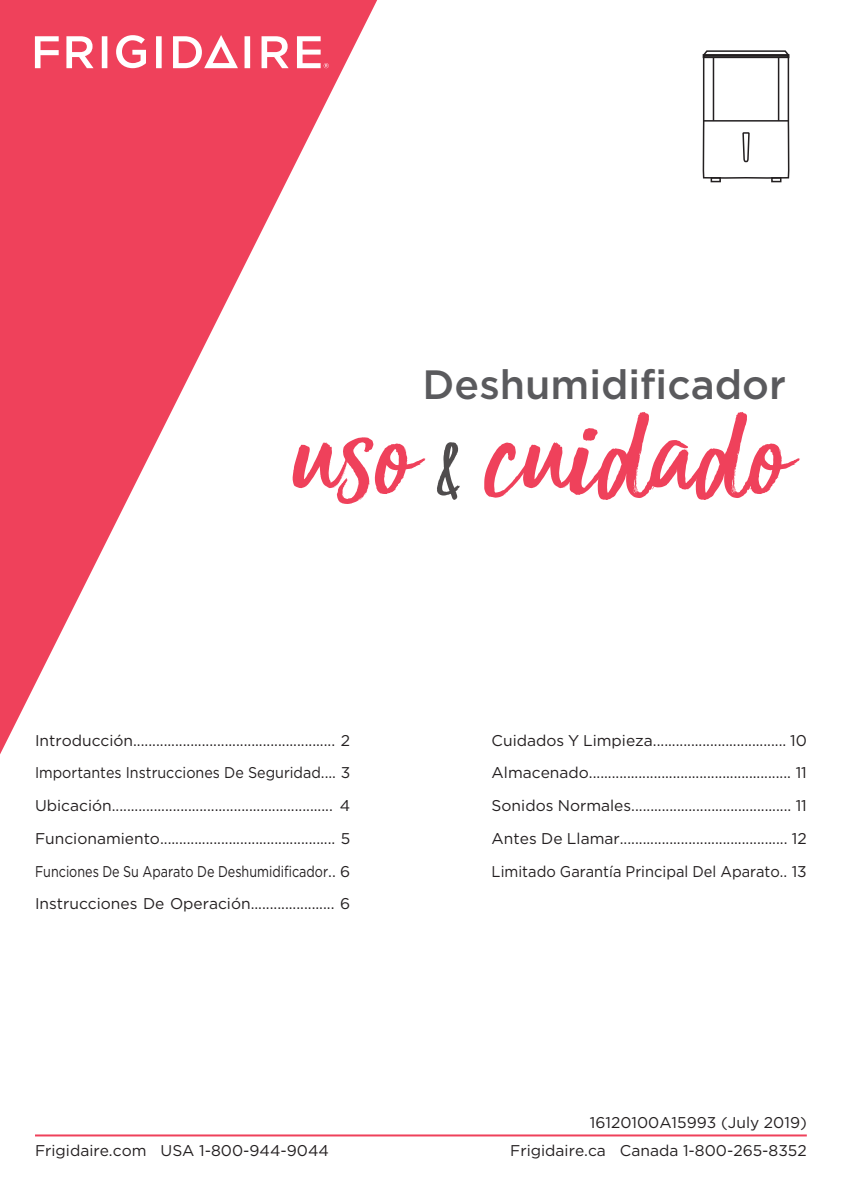
<style>
.page{position:relative;width:845px;height:1191px;background:#fff}
.page>*{position:absolute;margin:0;border:0;box-sizing:border-box;transform-origin:0 0}
.t1{font:135.6px "Custom Fresh";color:#ef415b}
.t2{font:500 41px "Gotham";color:#5a5a5d}
.t3{font:15.6px/32.6px "Gotham";color:#231f20;text-align:justify}
.s1{font-size:72.6px;color:#4f4c4d}
</style>
<div class="page">
<svg style="left:0;top:0;width:377px;height:754px"></svg>
<hr style="left:35px;top:1134px;width:772px;height:2px;background:#ef415b">
<svg style="left:244px;top:36px;width:6px;height:32px"></svg>
<svg style="left:116px;top:35px;width:30px;height:33px"></svg>
<svg style="left:35px;top:36px;width:24px;height:32px"></svg>
<svg style="left:66px;top:36px;width:28px;height:32px"></svg>
<svg style="left:102px;top:36px;width:5px;height:32px"></svg>
<svg style="left:156px;top:36px;width:6px;height:32px"></svg>
<svg style="left:261px;top:36px;width:28px;height:32px"></svg>
<svg style="left:173px;top:35px;width:65px;height:33px"></svg>
<svg style="left:297px;top:36px;width:32px;height:32px"></svg>
<div style="left:710px;top:177px;width:11px;height:5px;border:2px solid #231f20"></div>
<div style="left:771px;top:177px;width:10px;height:5px;border:2px solid #231f20"></div>
<svg style="left:702px;top:50px;width:88px;height:130px"></svg>
<svg style="left:702px;top:54px;width:87px;height:4px"></svg>
<h2 class="t2" style="left:423px;top:360px;width:365px">Deshumidificador</h2>
<h1 class="t1" style="left:291px;top:366px;width:499px">uso <span class="s1">&amp;</span> cuidado</h1>
<p class="t3" style="left:35px;top:723px;width:317px">Introducción..................................................... 2<br>Importantes Instrucciones De Seguridad.... 3<br>Ubicación.......................................................... 4<br>Funcionamiento.............................................. 5<br>Funciones De Su Aparato De Deshumidificador.. 6<br>Instrucciones De Operación...................... 6</p>
<p class="t3" style="left:491px;top:723px;width:317px">Cuidados Y Limpieza................................... 10<br>Almacenado..................................................... 11<br>Sonidos Normales.......................................... 11<br>Antes De Llamar............................................ 12<br>Limitado Garantía Principal Del Aparato.. 13</p>
<p class="t3" style="left:590px;top:1105px;width:218px">16120100A15993 (July 2019)</p>
<p class="t3" style="left:35px;top:1133px;width:295px">Frigidaire.com USA 1-800-944-9044</p>
<p class="t3" style="left:510px;top:1133px;width:298px">Frigidaire.ca Canada 1-800-265-8352</p>
</div>
